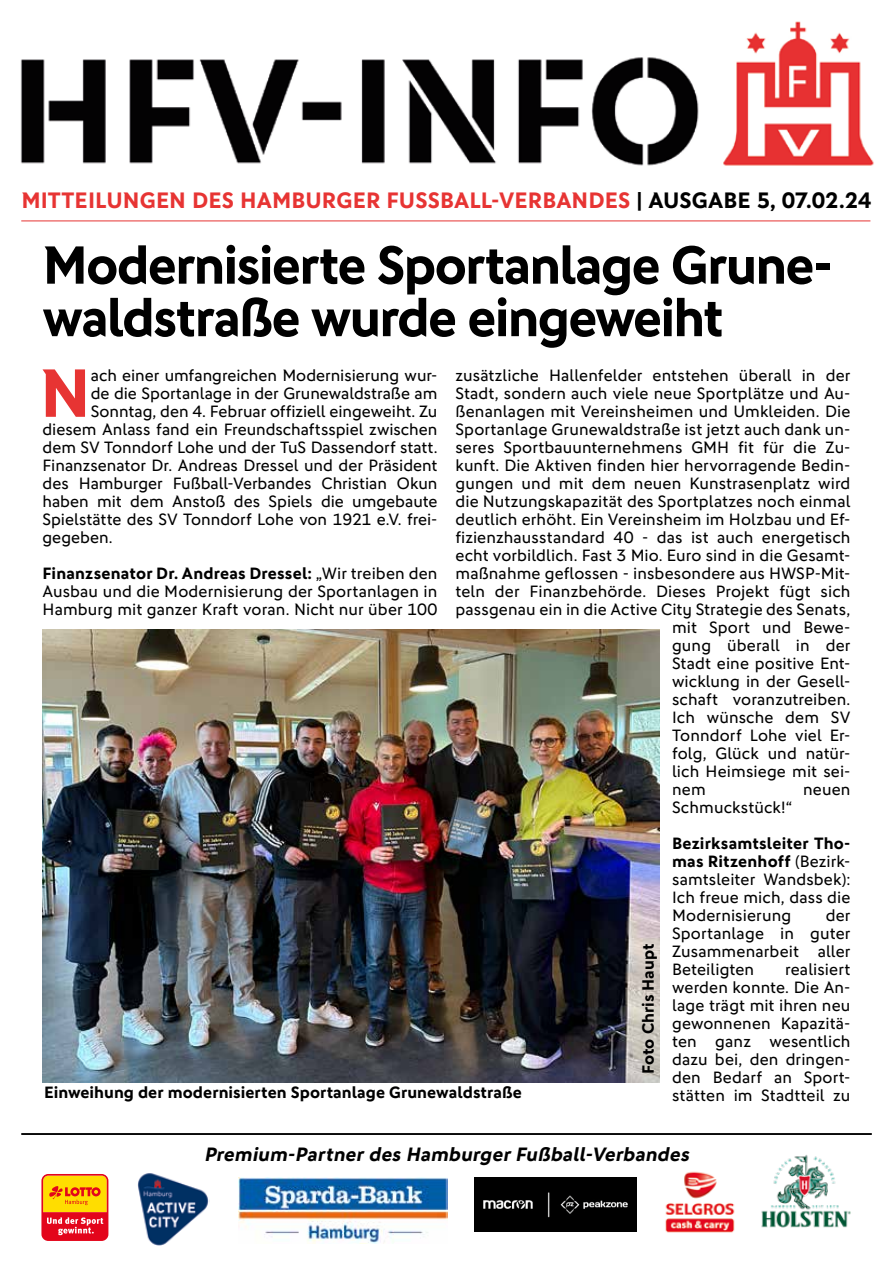
<style>
.page{position:relative;width:893px;height:1263px;background:#fff}
.page>*{position:absolute;margin:0;border:0;box-sizing:border-box;transform-origin:0 0}
.t1{font:700 68.7px "DFB Sans";color:#e73433}
.t2{font:700 54px/52.5px "DFB Sans";letter-spacing:-.035em;color:#000}
.t3{font:700 22.5px "DFB Sans";letter-spacing:.005em;color:#e73433}
.t4{font:italic 700 19.5px "DFB Sans";color:#000}
.t5{font:16.5px/18px "DFB Sans";letter-spacing:.005em;color:#000;text-align:justify}
.t6{font:700 16.5px "DFB Sans";color:#000}
.s1{color:#000}
.s2{font-weight:700}
</style>
<div class="page">
<hr style="left:21px;top:1133px;width:851px;height:2px;background:#000">
<img style="left:20px;top:21px;width:854px;height:145px">
<hr style="left:21px;top:221px;width:849px;height:1px;background:#e73433">
<img style="left:761px;top:1155px;width:90px;height:73px">
<img style="left:137px;top:1173px;width:73px;height:73px">
<img style="left:238px;top:1177px;width:210px;height:66px">
<svg style="left:41px;top:1174px;width:67px;height:67px;background:#f17822"></svg>
<img style="left:474px;top:1177px;width:162px;height:54px">
<img style="left:665px;top:1171px;width:70px;height:62px">
<img style="left:43px;top:629px;width:616px;height:454px">
<h3 class="t3" style="left:21px;top:186px;width:852px">MITTEILUNGEN DES HAMBURGER FUSSBALL-VERBANDES <span class="s1">| AUSGABE 5, 07.02.24</span></h3>
<h2 class="t2" style="left:43px;top:238px;width:792px">Modernisierte Sportanlage Grune&shy;waldstraße wurde eingeweiht</h2>
<h1 class="t1" style="left:40px;top:352px;width:53px">N</h1>
<p class="t5" style="left:91px;top:366px;width:348px">ach einer umfangreichen Modernisierung wur-</p>
<p class="t5" style="left:455px;top:366px;width:396px">zusätzliche Hallenfelder entstehen überall in der</p>
<p class="t5" style="left:455px;top:384px;width:396px">Stadt, sondern auch viele neue Sportplätze und Au-</p>
<p class="t5" style="left:455px;top:402px;width:396px">ßenanlagen mit Vereinsheimen und Umkleiden. Die</p>
<p class="t5" style="left:455px;top:420px;width:396px">Sportanlage Grunewaldstraße ist jetzt auch dank un-</p>
<p class="t5" style="left:455px;top:438px;width:396px">seres Sportbauunternehmens GMH fit für die Zu-</p>
<p class="t5" style="left:455px;top:456px;width:396px">kunft. Die Aktiven finden hier hervorragende Bedin-</p>
<p class="t5" style="left:455px;top:474px;width:396px">gungen und mit dem neuen Kunstrasenplatz wird</p>
<p class="t5" style="left:455px;top:492px;width:396px">die Nutzungskapazität des Sportplatzes noch einmal</p>
<p class="t5" style="left:455px;top:510px;width:396px">deutlich erhöht. Ein Vereinsheim im Holzbau und Ef-</p>
<p class="t5" style="left:455px;top:528px;width:396px">fizienzhausstandard 40 - das ist auch energetisch</p>
<p class="t5" style="left:455px;top:546px;width:396px">echt vorbildlich. Fast 3 Mio. Euro sind in die Gesamt-</p>
<p class="t5" style="left:455px;top:564px;width:396px">maßnahme geflossen - insbesondere aus HWSP-Mit-</p>
<p class="t5" style="left:455px;top:582px;width:396px">teln der Finanzbehörde. Dieses Projekt fügt sich</p>
<p class="t5" style="left:455px;top:600px;width:396px">passgenau ein in die Active City Strategie des Senats,</p>
<p class="t5" style="left:672px;top:618px;width:180px">mit Sport und Bewe-</p>
<p class="t5" style="left:672px;top:636px;width:180px">gung überall in der</p>
<p class="t5" style="left:672px;top:654px;width:180px">Stadt eine positive Ent-</p>
<p class="t5" style="left:672px;top:672px;width:180px">wicklung in der Gesell-</p>
<p class="t5" style="left:672px;top:690px;width:180px">schaft voranzutreiben.</p>
<p class="t5" style="left:672px;top:708px;width:180px">Ich wünsche dem SV</p>
<p class="t5" style="left:672px;top:726px;width:180px">Tonndorf Lohe viel Er-</p>
<p class="t5" style="left:672px;top:744px;width:180px">folg, Glück und natür-</p>
<p class="t5" style="left:672px;top:762px;width:180px">lich Heimsiege mit sei-</p>
<p class="t5" style="left:672px;top:780px;width:35px">nem</p>
<p class="t5" style="left:803px;top:780px;width:49px">neuen</p>
<p class="t5" style="left:672px;top:798px;width:122px">Schmuckstück!“</p>
<p class="t5" style="left:672px;top:834px;width:180px"><span class="s2">Bezirksamtsleiter Tho&shy;mas Ritzenhoff</span> (Bezirk&shy;samtsleiter Wandsbek):<br>Ich freue mich, dass die Modernisierung</p>
<p class="t5" style="left:91px;top:384px;width:348px">de die Sportanlage in der Grunewaldstraße am</p>
<p class="t5" style="left:91px;top:402px;width:348px">Sonntag, den 4. Februar offiziell eingeweiht. Zu</p>
<p class="t5" style="left:43px;top:420px;width:396px">diesem Anlass fand ein Freundschaftsspiel zwischen</p>
<p class="t5" style="left:43px;top:438px;width:396px">dem SV Tonndorf Lohe und der TuS Dassendorf statt.</p>
<p class="t5" style="left:43px;top:456px;width:396px">Finanzsenator Dr. Andreas Dressel und der Präsident</p>
<p class="t5" style="left:43px;top:474px;width:396px">des Hamburger Fußball-Verbandes Christian Okun</p>
<p class="t5" style="left:43px;top:492px;width:396px">haben mit dem Anstoß des Spiels die umgebaute</p>
<p class="t5" style="left:43px;top:510px;width:396px">Spielstätte des SV Tonndorf Lohe von 1921 e.V. frei-</p>
<p class="t5" style="left:43px;top:528px;width:72px">gegeben.</p>
<p class="t5" style="left:43px;top:564px;width:396px"><span class="s2">Finanzsenator Dr. Andreas Dressel:</span> „Wir treiben den Ausbau und die Modernisierung der Sportanlagen in Hamburg mit ganzer Kraft voran. Nicht nur über 100</p>
<p class="t5" style="left:672px;top:906px;width:180px;text-indent:154px">der Sportanlage in guter Zusammenarbeit aller Beteiligten</p>
<p class="t6" style="left:638px;top:1074px;width:132px;rotate:-90deg">Foto Chris Haupt</p>
<p class="t5" style="left:672px;top:960px;width:180px;text-indent:113px">realisiert werden konnte. Die An&shy;lage trägt mit ihren neu gewonnenen Kapazitä&shy;ten ganz wesentlich dazu bei, den dringen&shy;den Bedarf an Sport&shy;stätten im Stadtteil zu</p>
<p class="t6" style="left:44px;top:1083px;width:479px">Einweihung der modernisierten Sportanlage Grunewaldstraße</p>
<p class="t4" style="left:204px;top:1142px;width:490px">Premium-Partner des Hamburger Fußball-Verbandes</p>
</div>
